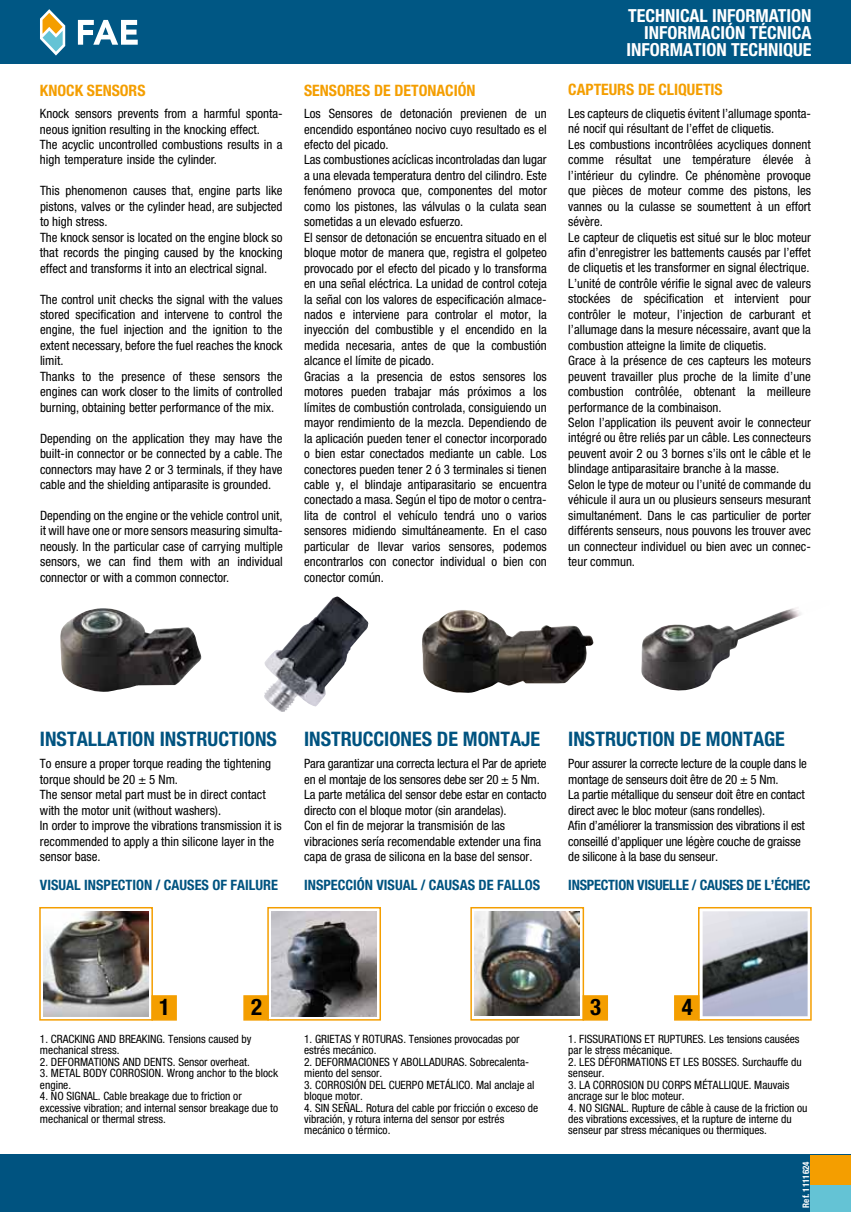
<style>
.page{position:relative;width:851px;height:1212px;background:#fff}
.page>*{position:absolute;margin:0;border:0;box-sizing:border-box;transform-origin:0 0}
.t1{font:700 condensed 22.8px "Helvetica Neue LT Std";color:#000}
.t2{font:700 condensed 20.1px "Helvetica Neue LT Std";color:#005380}
.t3{font:700 condensed 18px/17.1px "Helvetica Neue LT Std";color:#fff;text-align:right}
.t4{font:700 condensed 15.75px "Helvetica Neue LT Std";color:#f49e00}
.t5{font:700 condensed 14.25px "Helvetica Neue LT Std";color:#005380}
.t6{font:condensed 12.9px/15.5px "Helvetica Neue LT Std";color:#000}
.t7{font:condensed 11.4px/11.4px "Helvetica Neue LT Std";color:#000}
.t8{font:700 condensed 9px "Helvetica Neue LT Std";color:#fff}
</style>
<div class="page">
<img style="left:264px;top:596px;width:104px;height:116px">
<div style="left:0;top:0;width:850px;height:64px;background:#005784"></div>
<div style="left:0;top:1155px;width:850px;height:57px;background:#005380"></div>
<img style="left:60px;top:608px;width:142px;height:84px">
<img style="left:641px;top:608px;width:160px;height:83px">
<svg style="left:78px;top:20px;width:60px;height:25px"></svg>
<svg style="left:40px;top:9px;width:25px;height:47px"></svg>
<img style="left:44px;top:911px;width:104px;height:105px">
<div style="left:39px;top:907px;width:114px;height:113px;border:2px solid #f49e00"></div>
<div style="left:151px;top:995px;width:26px;height:25px;background:#f49e00;border:2px solid #f49e00"></div>
<img style="left:271px;top:911px;width:105px;height:105px">
<div style="left:267px;top:907px;width:114px;height:113px;border:2px solid #f49e00"></div>
<div style="left:243px;top:995px;width:26px;height:25px;background:#f49e00;border:2px solid #f49e00"></div>
<img style="left:474px;top:911px;width:105px;height:105px">
<div style="left:470px;top:907px;width:114px;height:113px;border:2px solid #f49e00"></div>
<div style="left:582px;top:995px;width:26px;height:25px;background:#f49e00;border:2px solid #f49e00"></div>
<img style="left:702px;top:911px;width:105px;height:105px">
<div style="left:698px;top:907px;width:113px;height:113px;border:2px solid #f49e00"></div>
<div style="left:674px;top:995px;width:25px;height:25px;background:#f49e00;border:2px solid #f49e00"></div>
<div style="left:810px;top:1181px;width:40px;height:31px;background:#64c3d5"></div>
<div style="left:810px;top:1155px;width:40px;height:29px;background:#f49e00"></div>
<img style="left:422px;top:610px;width:171px;height:83px">
<p class="t4" style="left:40px;top:80px;width:107px">KNOCK SENSORS</p>
<p class="t6" style="left:40px;top:106px;width:244px">Knock sensors prevents from a harmful sponta&shy;neous ignition resulting in the knocking effect.<br>The acyclic uncontrolled combustions results in a high temperature inside the cylinder.</p>
<p class="t6" style="left:40px;top:183px;width:244px">This phenomenon causes that, engine parts like pistons, valves or the cylinder head, are subjected to high stress.<br>The knock sensor is located on the engine block so that records the pinging caused by the knocking effect and transforms it into an electrical signal.</p>
<p class="t6" style="left:40px;top:291px;width:244px">The control unit checks the signal with the values stored specification and intervene to control the engine, the fuel injection and the ignition to the extent necessary, before the fuel reaches the knock limit.<br>Thanks to the presence of these sensors the engines can work closer to the limits of controlled burning, obtaining better performance of the mix.</p>
<p class="t6" style="left:40px;top:430px;width:244px;text-align:justify">Depending on the application they may have the built-in connector or be connected by a cable. The connectors may have 2 or 3 terminals, if they have cable and the shielding antiparasite is grounded.</p>
<p class="t6" style="left:40px;top:507px;width:244px;text-align:justify">Depending on the engine or the vehicle control unit, it will have one or more sensors measuring simulta&shy;neously. In the particular case of carrying multiple sensors, we can find them with an individual connector or with a common connector.</p>
<p class="t4" style="left:304px;top:80px;width:173px">SENSORES DE DETONACIÓN</p>
<p class="t6" style="left:304px;top:106px;width:244px">Los Sensores de detonación previenen de un encendido espontáneo nocivo cuyo resultado es el efecto del picado.<br>Las combustiones acíclicas incontroladas dan lugar a una elevada temperatura dentro del cilindro. Este fenómeno provoca que, componentes del motor como los pistones, las válvulas o la culata sean sometidas a un elevado esfuerzo.<br>El sensor de detonación se encuentra situado en el bloque motor de manera que, registra el golpeteo provocado por el efecto del picado y lo transforma en una señal eléctrica. La unidad de control coteja la señal con los valores de especificación almace&shy;nados e interviene para controlar el motor, la inyección del combustible y el encendido en la medida necesaria, antes de que la combustión alcance el límite de picado.<br>Gracias a la presencia de estos sensores los motores pueden trabajar más próximos a los límites de combustión controlada, consiguiendo un mayor rendimiento de la mezcla. Dependiendo de la aplicación pueden tener el conector incorporado o bien estar conectados mediante un cable. Los conectores pueden tener 2 ó 3 terminales si tienen cable y, el blindaje antiparasitario se encuentra conectado a masa. Según el tipo de motor o centra&shy;lita de control el vehículo tendrá uno o varios sensores midiendo simultáneamente. En el caso particular de llevar varios sensores, podemos encontrarlos con conector individual o bien con conector común.</p>
<h3 class="t3" style="left:626px;top:6px;width:186px">TECHNICAL INFORMATION<br>INFORMACIÓN TÉCNICA<br>INFORMATION TECHNIQUE</h3>
<p class="t4" style="left:568px;top:80px;width:156px">CAPTEURS DE CLIQUETIS</p>
<p class="t6" style="left:568px;top:106px;width:244px">Les capteurs de cliquetis évitent l’allumage sponta&shy;né nocif qui résultant de l’effet de cliquetis.<br>Les combustions incontrôlées acycliques donnent comme résultat une température élevée à l’intérieur du cylindre. Ce phénomène provoque que pièces de moteur comme des pistons, les vannes ou la culasse se soumettent à un effort sévère.<br>Le capteur de cliquetis est situé sur le bloc moteur afin d’enregistrer les battements causés par l’effet de cliquetis et les transformer en signal électrique.<br>L’unité de contrôle vérifie le signal avec de valeurs stockées de spécification et intervient pour contrôler le moteur, l’injection de carburant et l’allumage dans la mesure nécessaire, avant que la combustion atteigne la limite de cliquetis.<br>Grace à la présence de ces capteurs les moteurs peuvent travailler plus proche de la limite d’une combustion contrôlée, obtenant la meilleure performance de la combinaison.<br>Selon l’application ils peuvent avoir le connecteur intégré ou être reliés par un câble. Les connecteurs peuvent avoir 2 ou 3 bornes s’ils ont le câble et le blindage antiparasitaire branche à la masse.<br>Selon le type de moteur ou l’unité de commande du véhicule il aura un ou plusieurs senseurs mesurant simultanément. Dans le cas particulier de porter différents senseurs, nous pouvons les trouver avec un connecteur individuel ou bien avec un connec&shy;teur commun.</p>
<h2 class="t2" style="left:40px;top:726px;width:238px">INSTALLATION INSTRUCTIONS</h2>
<p class="t6" style="left:40px;top:756px;width:243px">To ensure a proper torque reading the tightening torque should be 20 ± 5 Nm.<br>The sensor metal part must be in direct contact with the motor unit (without washers).<br>In order to improve the vibrations transmission it is recommended to apply a thin silicone layer in the sensor base.</p>
<p class="t5" style="left:40px;top:876px;width:239px">VISUAL INSPECTION / CAUSES OF FAILURE</p>
<h2 class="t2" style="left:304px;top:726px;width:237px">INSTRUCCIONES DE MONTAJE</h2>
<p class="t6" style="left:304px;top:756px;width:244px">Para garantizar una correcta lectura el Par de apriete en el montaje de los sensores debe ser 20 ± 5 Nm.<br>La parte metálica del sensor debe estar en contacto directo con el bloque motor (sin arandelas).<br>Con el fin de mejorar la transmisión de las vibraciones sería recomendable extender una fina capa de grasa de silicona en la base del sensor.</p>
<p class="t5" style="left:304px;top:876px;width:238px">INSPECCIÓN VISUAL / CAUSAS DE FALLOS</p>
<h2 class="t2" style="left:568px;top:726px;width:218px">INSTRUCTION DE MONTAGE</h2>
<p class="t6" style="left:568px;top:756px;width:240px">Pour assurer la correcte lecture de la couple dans le montage de senseurs doit être de 20 ± 5 Nm.<br>La partie métallique du senseur doit être en contact direct avec le bloc moteur (sans rondelles).<br>Afin d’améliorer la transmission des vibrations il est conseillé d’appliquer une légère couche de graisse de silicone à la base du senseur.</p>
<p class="t5" style="left:568px;top:876px;width:244px">INSPECTION VISUELLE / CAUSES DE L’ÉCHEC</p>
<h1 class="t1" style="left:159px;top:993px;width:12px">1</h1>
<h1 class="t1" style="left:251px;top:993px;width:12px">2</h1>
<h1 class="t1" style="left:590px;top:993px;width:12px">3</h1>
<h1 class="t1" style="left:681px;top:993px;width:12px">4</h1>
<p class="t7" style="left:40px;top:1033px;width:213px">1. CRACKING AND BREAKING. Tensions caused by mechanical stress.</p>
<p class="t7" style="left:40px;top:1056px;width:211px">2. DEFORMATIONS AND DENTS. Sensor overheat.</p>
<p class="t7" style="left:40px;top:1067px;width:240px">3. METAL BODY CORROSION. Wrong anchor to the block engine.</p>
<p class="t7" style="left:40px;top:1090px;width:240px">4. NO SIGNAL. Cable breakage due to friction or excessive vibration; and internal sensor breakage due to mechanical or thermal stress.</p>
<p class="t7" style="left:304px;top:1033px;width:217px">1. GRIETAS Y ROTURAS. Tensiones provocadas por estrés mecánico.</p>
<p class="t7" style="left:304px;top:1056px;width:227px">2. DEFORMACIONES Y ABOLLADURAS. Sobrecalenta&shy;miento del sensor.</p>
<p class="t7" style="left:304px;top:1079px;width:232px">3. CORROSIÓN DEL CUERPO METÁLICO. Mal anclaje al bloque motor.</p>
<p class="t7" style="left:304px;top:1102px;width:235px">4. SIN SEÑAL. Rotura del cable por fricción o exceso de vibración, y rotura interna del sensor por estrés mecánico o térmico.</p>
<p class="t7" style="left:568px;top:1033px;width:233px">1. FISSURATIONS ET RUPTURES. Les tensions causées par le stress mécanique.</p>
<p class="t7" style="left:568px;top:1056px;width:235px">2. LES DÉFORMATIONS ET LES BOSSES. Surchauffe du senseur.</p>
<p class="t7" style="left:568px;top:1079px;width:222px">3. LA CORROSION DU CORPS MÉTALLIQUE. Mauvais ancrage sur le bloc moteur.</p>
<p class="t7" style="left:568px;top:1102px;width:241px">4. NO SIGNAL. Rupture de câble à cause de la friction ou des vibrations excessives, et la rupture de interne du senseur par stress mécaniques ou thermiques.</p>
<p class="t8" style="left:800px;top:1207px;width:48px;rotate:-90deg">Ref. 1111624</p>
</div>
